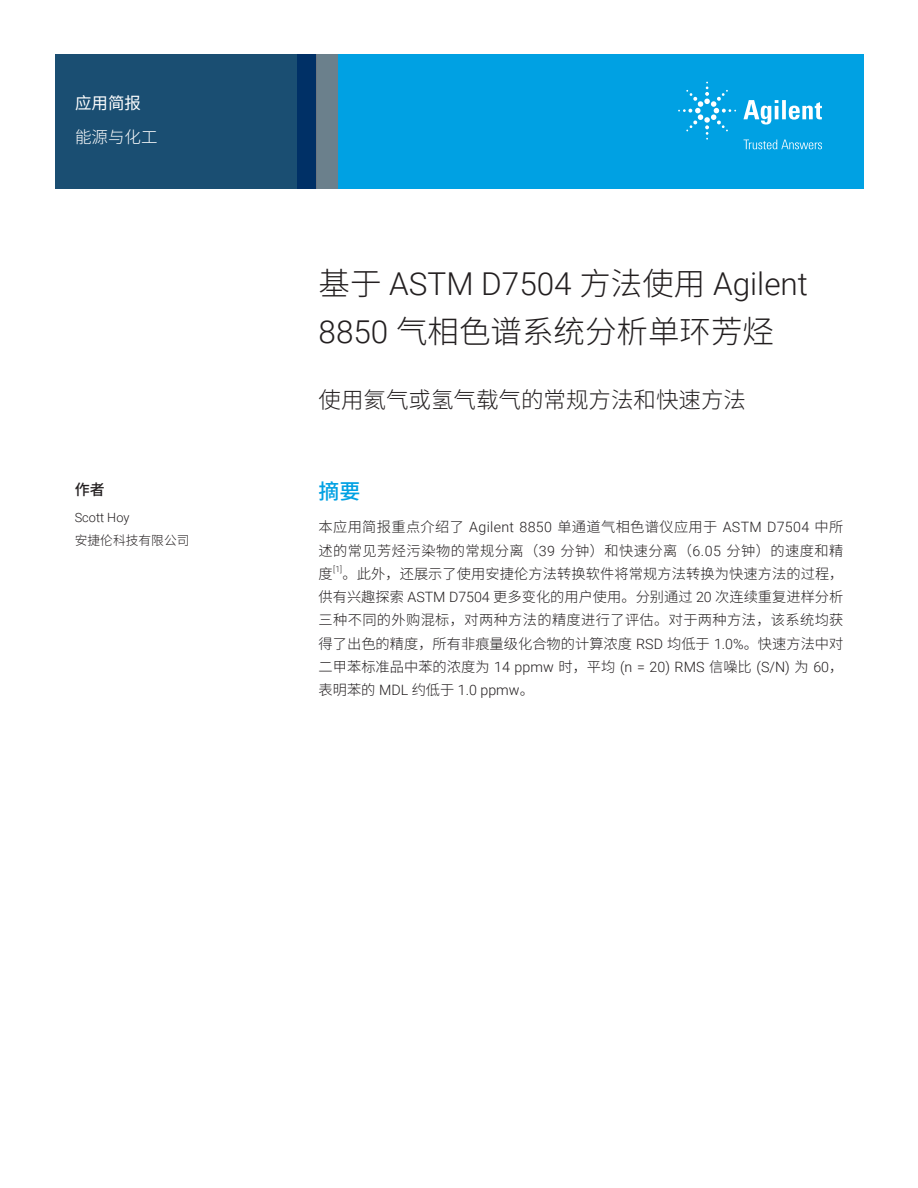
<style>
.page{position:relative;width:918px;height:1188px;background:#fff}
.page>*{position:absolute;margin:0;border:0;box-sizing:border-box;transform-origin:0 0}
.t1{font:300 31.5px "Roboto";color:#231f20}
.t2{font:300 31.5px "Noto Sans CJ Ksc";color:#231f20}
.t3{font:300 22.5px "Noto Sans CJ Ksc";color:#231f20}
.t4{font:500 21px "Noto Sans CJ Ksc";color:#00a1e3}
.t5{font:300 16.5px "Noto Sans CJ Ksc";color:#fff}
.t6{font:16.5px "Noto Sans CJ Ksc";color:#fff}
.t7{font:500 15px "Noto Sans CJ Ksc";color:#231f20}
.t8{font:300 14.25px/23.2px "Noto Sans CJ Ksc";letter-spacing:.025em;color:#231f20;text-align:justify}
.t9{font:300 14.25px/23.2px "Roboto";color:#231f20}
.t10{font:300 12.75px "Noto Sans CJ Ksc";color:#231f20}
.t11{font:300 12.75px "Roboto";color:#231f20}
.t12{font:300 8.25px "Roboto";color:#231f20}
.s1{font-family:"Noto Sans CJ Ksc"}
.s2{font-family:"Roboto"}
</style>
<div class="page">
<div style="left:297px;top:54px;width:567px;height:135px;background:#00a1e3"></div>
<svg style="left:55px;top:54px;width:261px;height:135px;background:#184b71"></svg>
<div style="left:316px;top:54px;width:22px;height:135px;background:#6b808c"></div>
<svg style="left:743px;top:100px;width:79px;height:25px"></svg>
<svg style="left:678px;top:82px;width:58px;height:58px"></svg>
<svg style="left:744px;top:140px;width:78px;height:9px"></svg>
<p class="t6" style="left:75px;top:93px;width:67px">应用简报</p>
<p class="t5" style="left:75px;top:127px;width:84px">能源与化工</p>
<p class="t7" style="left:75px;top:481px;width:31px">作者</p>
<p class="t11" style="left:75px;top:509px;width:56px">Scott Hoy</p>
<p class="t10" style="left:75px;top:534px;width:116px">安捷伦科技有限公司</p>
<h1 class="t1" style="left:319px;top:261px;width:491px"><span class="s1">基于</span> ASTM D7504 <span class="s1">方法使用</span> Agilent</h1>
<h1 class="t2" style="left:319px;top:313px;width:457px"><span class="s2">8850</span> 气相色谱系统分析单环芳烃</h1>
<h2 class="t3" style="left:319px;top:388px;width:429px">使用氦气或氢气载气的常规方法和快速方法</h2>
<h3 class="t4" style="left:319px;top:480px;width:43px">摘要</h3>
<p class="t8" style="left:319px;top:516px;width:526px">本应用简报重点介绍了 <span class="s2">Agilent 8850</span> 单通道气相色谱仪应用于 <span class="s2">ASTM D7504</span> 中所述的常见芳烃污染物的常规分离（<span class="s2">39</span> 分钟）和快速分离（<span class="s2">6.05</span> 分钟）的速度和精度</p>
<p class="t12" style="left:333px;top:563px;width:11px">[1]</p>
<p class="t8" style="left:319px;top:562px;width:526px;text-indent:24px">。此外，还展示了使用安捷伦方法转换软件将常规方法转换为快速方法的过程，供有兴趣探索 <span class="s2">ASTM D7504</span> 更多变化的用户使用。分别通过 <span class="s2">20</span> 次连续重复进样分析三种不同的外购混标，对两种方法的精度进行了评估。对于两种方法，该系统均获得了出色的精度，所有非痕量级化合物的计算浓度 <span class="s2">RSD</span> 均低于 <span class="s2">1.0%</span>。快速方法中对</p>
<p class="t9" style="left:319px;top:655px;width:526px"><span class="s1">二甲苯标准品中苯的浓度为</span> 14 ppmw <span class="s1">时，平均</span> (n = 20) RMS <span class="s1">信噪比</span> (S/N) <span class="s1">为</span> 60<span class="s1">，表明苯的</span> MDL <span class="s1">约低于</span> 1.0 ppmw<span class="s1">。</span></p>
</div>
